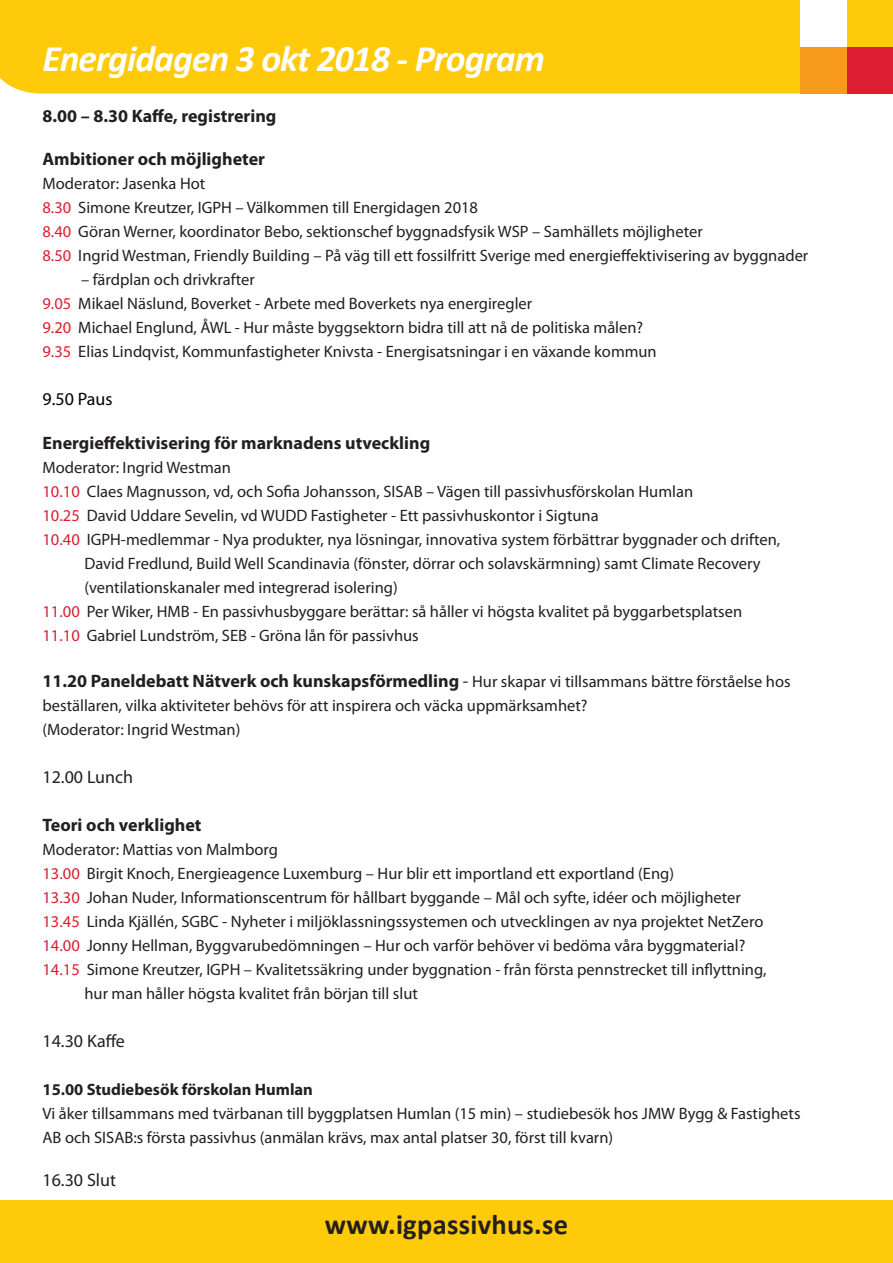
<style>
.page{position:relative;width:893px;height:1263px;background:#fff}
.page>*{position:absolute;margin:0;border:0;box-sizing:border-box;transform-origin:0 0}
.Bildtexter__Kursivt{font:italic 700 37.5px "Calibri";letter-spacing:-.025em;color:#fff}
.Bildtexter__Kursivt-2{font:700 28.5px "Calibri";letter-spacing:.01em;color:#231f20}
.t1{font:700 18px "Myriad Pro";color:#231f20}
.t2{font:18px "Myriad Pro";color:#231f20}
.t3{font:18px "Myriad Pro";color:#000}
.t4{font:16.5px/24px "Myriad Pro";color:#231f20}
.t5{font:700 16.5px "Myriad Pro";color:#231f20}
.s1{color:#db1e30}
.s2{color:#dc2133}
.s3{color:#d51726}
.s4{font-weight:400}
.s5{font-weight:400;font-size:16.5px}
</style>
<div class="page">
<div style="left:0;top:0;width:893px;height:94px;background:#feca0a"></div>
<div style="left:847px;top:47px;width:46px;height:47px;background:#db1e30"></div>
<div style="left:800px;top:47px;width:47px;height:47px;background:#f89a1c"></div>
<div style="left:800px;top:0;width:47px;height:47px;background:#fff"></div>
<div style="left:0;top:1201px;width:893px;height:62px;background:#feca0a"></div>
<p class="Bildtexter__Kursivt" style="left:43px;top:35px;width:504px">Energidagen 3 okt 2018 - Program</p>
<p class="t1" style="left:43px;top:104px;width:235px">8.00 – 8.30 Kaffe, registrering</p>
<p class="t1" style="left:43px;top:147px;width:224px">Ambitioner och möjligheter</p>
<p class="t4" style="left:43px;top:171px;width:164px">Moderator: Jasenka Hot</p>
<p class="t4" style="left:43px;top:195px;width:437px"><span class="s1">8.30</span> Simone Kreutzer, IGPH – Välkommen till Energidagen 2018</p>
<p class="t4" style="left:43px;top:219px;width:662px"><span class="s1">8.40</span> Göran Werner, koordinator Bebo, sektionschef byggnadsfysik WSP – Samhällets möjligheter</p>
<p class="t4" style="left:43px;top:243px;width:767px"><span class="s1">8.50</span> Ingrid Westman, Friendly Building – På väg till ett fossilfritt Sverige med energieffektivisering av byggnader</p>
<p class="t4" style="left:43px;top:267px;width:491px;text-indent:38px">– färdplan och drivkrafter<br><span class="s2">9.05</span> Mikael Näslund, Boverket - Arbete med Boverkets nya energiregler</p>
<p class="t4" style="left:43px;top:315px;width:602px"><span class="s1">9</span><span class="s3">.2</span><span class="s1">0</span> Michael Englund, ÅWL - Hur måste byggsektorn bidra till att nå de politiska målen?</p>
<p class="t4" style="left:43px;top:339px;width:616px"><span class="s1">9.35</span> Elias Lindqvist, Kommunfastigheter Knivsta - Energisatsningar i en växande kommun</p>
<p class="t3" style="left:43px;top:388px;width:72px">9.50 Paus</p>
<p class="t1" style="left:43px;top:431px;width:389px">Energieffektivisering för marknadens utveckling</p>
<p class="t4" style="left:43px;top:455px;width:190px">Moderator: Ingrid Westman</p>
<p class="t4" style="left:43px;top:479px;width:652px"><span class="s1">10.10</span> Claes Magnusson, vd, och Sofia Johansson, SISAB – Vägen till passivhusförskolan Humlan</p>
<p class="t4" style="left:43px;top:503px;width:558px"><span class="s1">10.25</span> David Uddare Sevelin, vd WUDD Fastigheter - Ett passivhuskontor i Sigtuna</p>
<p class="t4" style="left:84px;top:527px;width:697px;text-indent:-42px"><span class="s1">10.40</span> IGPH-medlemmar - Nya produkter, nya lösningar, innovativa system förbättrar byggnader och driften,<br>David Fredlund, Build Well Scandinavia (fönster, dörrar och solavskärmning) samt Climate Recovery (ventilationskanaler med integrerad isolering)</p>
<p class="t4" style="left:43px;top:599px;width:701px"><span class="s1">11.00</span> Per Wiker, HMB - En passivhusbyggare berättar: så håller vi högsta kvalitet på byggarbetsplatsen</p>
<p class="t4" style="left:43px;top:623px;width:378px"><span class="s1">11.10</span> Gabriel Lundström, SEB - Gröna lån för passivhus</p>
<p class="t1" style="left:43px;top:669px;width:750px">11.20 Paneldebatt Nätverk och kunskapsförmedling <span class="s4">-</span> <span class="s5">Hur skapar vi tillsammans bättre förståelse hos</span></p>
<p class="t4" style="left:43px;top:693px;width:547px">beställaren, vilka aktiviteter behövs för att inspirera och väcka uppmärksamhet?</p>
<p class="t4" style="left:43px;top:717px;width:199px">(Moderator: Ingrid Westman)</p>
<p class="t2" style="left:43px;top:765px;width:92px">12.00 Lunch</p>
<p class="t1" style="left:43px;top:813px;width:161px">Teori och verklighet</p>
<p class="t4" style="left:43px;top:837px;width:237px">Moderator: Mattias von Malmborg</p>
<p class="t4" style="left:43px;top:861px;width:633px"><span class="s1">13.00</span> Birgit Knoch, Energieagence Luxemburg – Hur blir ett importland ett exportland (Eng)</p>
<p class="t4" style="left:43px;top:885px;width:700px"><span class="s1">13.30</span> Johan Nuder, Informationscentrum för hållbart byggande – Mål och syfte, idéer och möjligheter</p>
<p class="t4" style="left:43px;top:909px;width:722px"><span class="s1">13.45</span> Linda Kjällén, SGBC - Nyheter i miljöklassningssystemen och utvecklingen av nya projektet NetZero</p>
<p class="t4" style="left:43px;top:933px;width:704px"><span class="s1">14.00</span> Jonny Hellman, Byggvarubedömningen – Hur och varför behöver vi bedöma våra byggmaterial?</p>
<p class="t4" style="left:84px;top:957px;width:683px;text-indent:-42px"><span class="s1">14.15</span> Simone Kreutzer, IGPH – Kvalitetssäkring under byggnation - från första pennstrecket till inflyttning, hur man håller högsta kvalitet från början till slut</p>
<p class="t2" style="left:43px;top:1029px;width:84px">14.30 Kaffe</p>
<p class="t5" style="left:43px;top:1078px;width:272px">15.00 Studiebesök förskolan Humlan</p>
<p class="t4" style="left:43px;top:1101px;width:759px">Vi åker tillsammans med tvärbanan till byggplatsen Humlan (15 min) – studiebesök hos JMW Bygg &amp; Fastighets<br>AB och SISAB:s första passivhus (anmälan krävs, max antal platser 30, först till kvarn)</p>
<p class="t2" style="left:43px;top:1169px;width:75px">16.30 Slut</p>
<p class="Bildtexter__Kursivt-2" style="left:325px;top:1207px;width:245px">www.igpassivhus.se</p>
</div>
